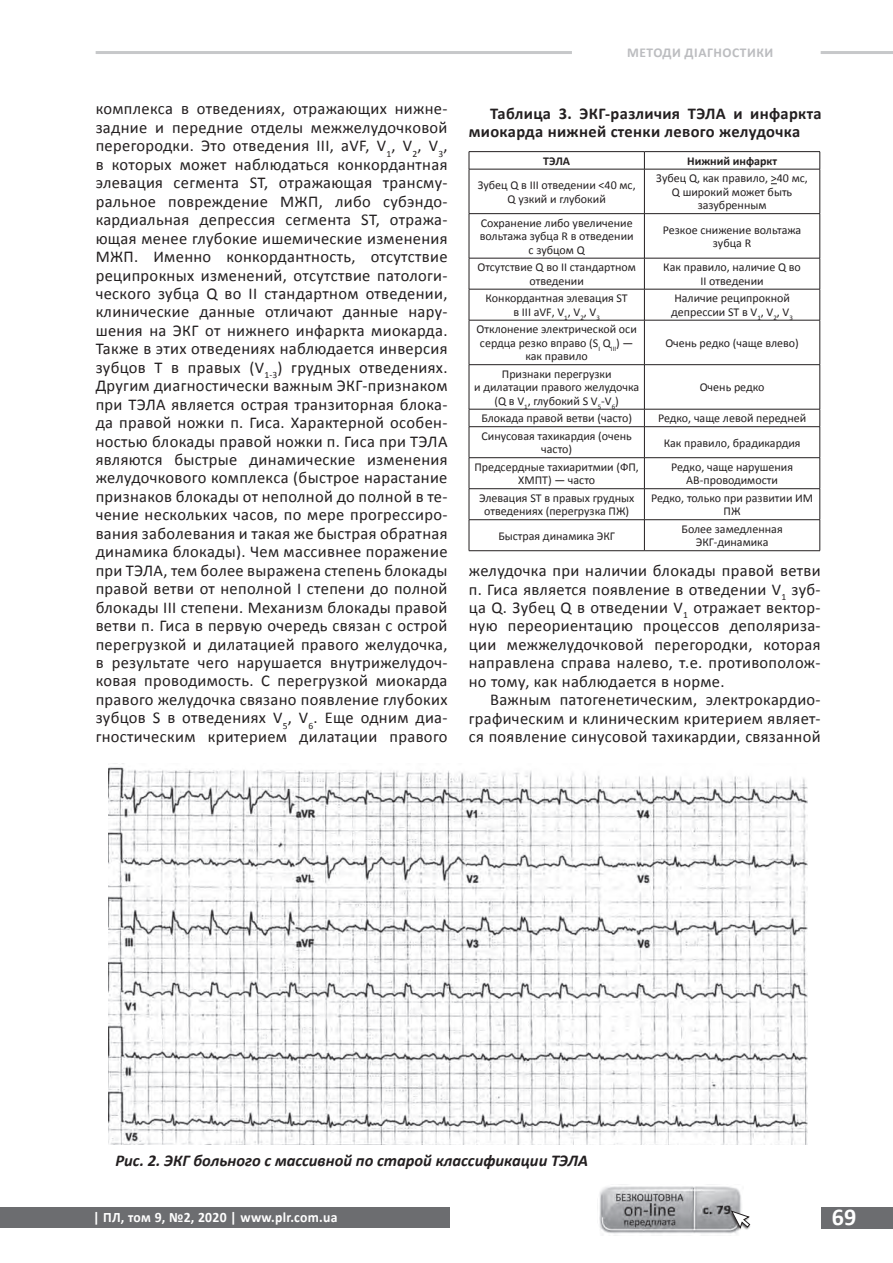
<style>
.page{position:relative;width:893px;height:1263px;background:#fff}
.page>*{position:absolute;margin:0;border:0;box-sizing:border-box;transform-origin:0 0}
.t1{font:700 24.15px "Calibri";color:#fff}
.Обычный{font:16.5px/18.5px "Calibri";letter-spacing:.02em;color:#231f20;text-align:justify}
.head_table{font:700 16.5px/18px "Calibri";letter-spacing:.02em;color:#231f20}
.podpis{font:italic 700 16.5px "Calibri";color:#231f20}
.t2{font:700 14.4px "Calibri";letter-spacing:.02em;color:#fff;scale:.95 1}
.t3{font:700 13.5px "Calibri";letter-spacing:.04em;color:#bcbdc0}
.t4{font:12px/13.5px "Calibri";color:#231f20;text-align:center}
.t5{font:700 12px "Calibri";color:#231f20}
</style>
<div class="page">
<div style="left:0;top:1207px;width:450px;height:20px;background:#6c6d70"></div>
<div style="left:821px;top:1207px;width:72px;height:21px;background:#6c6d70"></div>
<img style="left:599px;top:1184px;width:143px;height:50px">
<div style="left:729px;top:1210px;width:22px;height:20px;background:#231f20;opacity:.75"></div>
<svg style="left:731px;top:1210px;width:19px;height:18px"></svg>
<hr style="left:96px;top:51px;width:476px;height:3px;background:#939598">
<hr style="left:821px;top:51px;width:72px;height:3px;background:#939598">
<img style="left:108px;top:767px;width:699px;height:377px">
<hr style="left:469px;top:151px;width:175px;height:1px;background:#231f20">
<svg style="left:469px;top:152px;width:1px;height:17px"></svg>
<hr style="left:644px;top:151px;width:176px;height:1px;background:#231f20">
<svg style="left:644px;top:152px;width:1px;height:17px"></svg>
<svg style="left:819px;top:152px;width:1px;height:17px"></svg>
<hr style="left:469px;top:169px;width:175px;height:1px;background:#231f20">
<hr style="left:469px;top:169px;width:1px;height:44px;background:#231f20">
<hr style="left:644px;top:169px;width:176px;height:1px;background:#231f20">
<hr style="left:644px;top:169px;width:1px;height:44px;background:#231f20">
<hr style="left:819px;top:169px;width:1px;height:44px;background:#231f20">
<hr style="left:469px;top:213px;width:175px;height:1px;background:#231f20">
<hr style="left:469px;top:214px;width:1px;height:44px;background:#231f20">
<hr style="left:644px;top:213px;width:176px;height:1px;background:#231f20">
<hr style="left:644px;top:214px;width:1px;height:44px;background:#231f20">
<hr style="left:819px;top:214px;width:1px;height:44px;background:#231f20">
<hr style="left:469px;top:258px;width:175px;height:1px;background:#231f20">
<hr style="left:469px;top:258px;width:1px;height:31px;background:#231f20">
<hr style="left:644px;top:258px;width:176px;height:1px;background:#231f20">
<hr style="left:644px;top:258px;width:1px;height:31px;background:#231f20">
<hr style="left:819px;top:258px;width:1px;height:31px;background:#231f20">
<hr style="left:469px;top:289px;width:175px;height:1px;background:#231f20">
<hr style="left:469px;top:289px;width:1px;height:31px;background:#231f20">
<hr style="left:644px;top:289px;width:176px;height:1px;background:#231f20">
<hr style="left:644px;top:289px;width:1px;height:31px;background:#231f20">
<hr style="left:819px;top:289px;width:1px;height:31px;background:#231f20">
<hr style="left:469px;top:320px;width:175px;height:1px;background:#231f20">
<hr style="left:469px;top:320px;width:1px;height:44px;background:#231f20">
<hr style="left:644px;top:320px;width:176px;height:1px;background:#231f20">
<hr style="left:644px;top:320px;width:1px;height:44px;background:#231f20">
<hr style="left:819px;top:320px;width:1px;height:44px;background:#231f20">
<hr style="left:469px;top:364px;width:175px;height:1px;background:#231f20">
<hr style="left:469px;top:365px;width:1px;height:44px;background:#231f20">
<hr style="left:644px;top:364px;width:176px;height:1px;background:#231f20">
<hr style="left:644px;top:365px;width:1px;height:44px;background:#231f20">
<hr style="left:819px;top:365px;width:1px;height:44px;background:#231f20">
<hr style="left:469px;top:409px;width:175px;height:1px;background:#231f20">
<svg style="left:469px;top:409px;width:1px;height:17px"></svg>
<hr style="left:644px;top:409px;width:176px;height:1px;background:#231f20">
<svg style="left:644px;top:409px;width:1px;height:17px"></svg>
<svg style="left:819px;top:409px;width:1px;height:17px"></svg>
<hr style="left:469px;top:426px;width:175px;height:1px;background:#231f20">
<hr style="left:469px;top:427px;width:1px;height:30px;background:#231f20">
<hr style="left:644px;top:426px;width:176px;height:1px;background:#231f20">
<hr style="left:644px;top:427px;width:1px;height:30px;background:#231f20">
<hr style="left:819px;top:427px;width:1px;height:30px;background:#231f20">
<hr style="left:469px;top:457px;width:175px;height:1px;background:#231f20">
<hr style="left:469px;top:458px;width:1px;height:30px;background:#231f20">
<hr style="left:644px;top:457px;width:176px;height:1px;background:#231f20">
<hr style="left:644px;top:458px;width:1px;height:30px;background:#231f20">
<hr style="left:819px;top:458px;width:1px;height:30px;background:#231f20">
<hr style="left:469px;top:488px;width:175px;height:1px;background:#231f20">
<hr style="left:469px;top:489px;width:1px;height:30px;background:#231f20">
<hr style="left:644px;top:488px;width:176px;height:1px;background:#231f20">
<hr style="left:644px;top:489px;width:1px;height:30px;background:#231f20">
<hr style="left:819px;top:489px;width:1px;height:30px;background:#231f20">
<hr style="left:469px;top:519px;width:175px;height:1px;background:#231f20">
<hr style="left:469px;top:520px;width:1px;height:30px;background:#231f20">
<hr style="left:644px;top:519px;width:176px;height:1px;background:#231f20">
<hr style="left:644px;top:520px;width:1px;height:30px;background:#231f20">
<hr style="left:819px;top:520px;width:1px;height:30px;background:#231f20">
<hr style="left:469px;top:550px;width:175px;height:1px;background:#231f20">
<hr style="left:644px;top:550px;width:176px;height:1px;background:#231f20">
<p class="Обычный" style="left:96px;top:100px;width:353px">комплекса в отведениях, отражающих нижне&shy;задние и передние отделы межжелудочковой перегородки. Это отведения III, аVF, V<sub>1</sub>, V<sub>2</sub>, V<sub>3</sub>, в которых может наблюдаться конкордантная элевация сегмента ST, отражающая трансму&shy;ральное повреждение МЖП, либо субэндо&shy;кардиальная депрессия сегмента ST, отража&shy;ющая менее глубокие ишемические изменения МЖП. Именно конкордантность, отсутствие реципрокных изменений, отсутствие патологи&shy;ческого зубца Q во II стандартном отведении, клинические данные отличают данные нару&shy;шения на ЭКГ от нижнего инфаркта миокарда.<br>Также в этих отведениях наблюдается инверсия зубцов Т в правых (V<sub>1-3</sub>) грудных отведениях.<br>Другим диагностически важным ЭКГ-признаком при ТЭЛА является острая транзиторная блока&shy;да правой ножки п. Гиса. Характерной особен&shy;ностью блокады правой ножки п. Гиса при ТЭЛА являются быстрые динамические изменения желудочкового комплекса (быстрое нарастание признаков блокады от неполной до полной в те&shy;чение нескольких часов, по мере прогрессиро&shy;вания заболевания и такая же быстрая обратная динамика блокады). Чем массивнее поражение при ТЭЛА, тем более выражена степень блокады правой ветви от неполной I степени до полной блокады III степени. Механизм блокады правой ветви п. Гиса в первую очередь связан с острой перегрузкой и дилатацией правого желудочка, в результате чего нарушается внутрижелудоч&shy;ковая проводимость. С перегрузкой миокарда правого желудочка связано появление глубоких зубцов S в отведениях V<sub>5</sub>, V<sub>6</sub>. Еще одним диа&shy;гностическим критерием дилатации правого</p>
<p class="t3" style="left:627px;top:44px;width:148px">МЕТОДИ ДІАГНОСТИКИ</p>
<p class="head_table" style="left:469px;top:104px;width:354px;text-indent:21px">Таблица 3. ЭКГ-различия ТЭЛА и инфаркта миокарда нижней стенки левого желудочка</p>
<p class="t5" style="left:543px;top:153px;width:28px">ТЭЛА</p>
<p class="t5" style="left:687px;top:153px;width:92px">Нижний инфаркт</p>
<p class="t4" style="left:478px;top:178px;width:159px">Зубец Q в III отведении &lt;40 мс,<br>Q узкий и глубокий</p>
<p class="t4" style="left:656px;top:172px;width:153px">Зубец Q, как правило, &gt;40 мс,<br>Q широкий может быть зазубренным</p>
<p class="t4" style="left:480px;top:216px;width:155px">Сохранение либо увеличение вольтажа зубца R в отведении с зубцом Q</p>
<p class="t4" style="left:663px;top:223px;width:140px">Резкое снижение вольтажа зубца R</p>
<p class="t4" style="left:477px;top:261px;width:160px">Отсутствие Q во II стандартном отведении</p>
<p class="t4" style="left:663px;top:261px;width:139px">Как правило, наличие Q во<br>II отведении</p>
<p class="t4" style="left:486px;top:292px;width:144px">Конкордантная элевация ST в III аVF, V<sub>1</sub>, V<sub>2</sub>, V<sub>3</sub></p>
<p class="t4" style="left:671px;top:292px;width:123px;text-align:left">Наличие реципрокной депрессии ST в V<sub>1</sub>, V<sub>2</sub>, V<sub>3</sub></p>
<p class="t4" style="left:477px;top:323px;width:162px">Отклонение электрической оси сердца резко вправо (S<sub>I</sub> Q<sub>III</sub>) — как правило</p>
<p class="t4" style="left:665px;top:336px;width:135px">Очень редко (чаще влево)</p>
<p class="t4" style="left:474px;top:367px;width:166px">Признаки перегрузки<br>и дилатации правого желудочка (Q в V<sub>1</sub>, глубокий S V<sub>5</sub>-V<sub>6</sub>)</p>
<p class="t4" style="left:700px;top:381px;width:66px">Очень редко</p>
<p class="t4" style="left:481px;top:412px;width:152px">Блокада правой ветви (часто)</p>
<p class="t4" style="left:658px;top:412px;width:150px">Редко, чаще левой передней</p>
<p class="t4" style="left:481px;top:429px;width:152px">Синусовая тахикардия (очень часто)</p>
<p class="t4" style="left:664px;top:436px;width:138px">Как правило, брадикардия</p>
<p class="t4" style="left:474px;top:460px;width:166px">Предсердные тахиаритмии (ФП,<br>ХМПТ) — часто</p>
<p class="t4" style="left:671px;top:460px;width:124px">Редко, чаще нарушения<br>АВ-проводимости</p>
<p class="t4" style="left:479px;top:491px;width:157px">Элевация ST в правых грудных отведениях (перегрузка ПЖ)</p>
<p class="t4" style="left:651px;top:491px;width:164px">Редко, только при развитии ИМ<br>ПЖ</p>
<p class="t4" style="left:498px;top:529px;width:118px">Быстрая динамика ЭКГ</p>
<p class="t4" style="left:681px;top:522px;width:103px">Более замедленная<br>ЭКГ-динамика</p>
<p class="Обычный" style="left:469px;top:561px;width:353px">желудочка при наличии блокады правой ветви п. Гиса является появление в отведении V<sub>1</sub> зуб&shy;ца Q. Зубец Q в отведении V<sub>1</sub> отражает вектор&shy;ную переориентацию процессов деполяриза&shy;ции межжелудочковой перегородки, которая направлена справа налево, т.е. противополож&shy;но тому, как наблюдается в норме.</p>
<p class="Обычный" style="left:469px;top:690px;width:353px;text-indent:21px">Важным патогенетическим, электрокардио&shy;графическим и клиническим критерием являет&shy;ся появление синусовой тахикардии, связанной</p>
<p class="podpis" style="left:115px;top:1149px;width:474px">Рис. 2. ЭКГ больного с массивной по старой классификации ТЭЛА</p>
<p class="t2" style="left:93px;top:1208px;width:259px">| ПЛ, том 9, №2, 2020 | www.plr.com.ua</p>
<h1 class="t1" style="left:832px;top:1202px;width:26px">69</h1>
</div>
